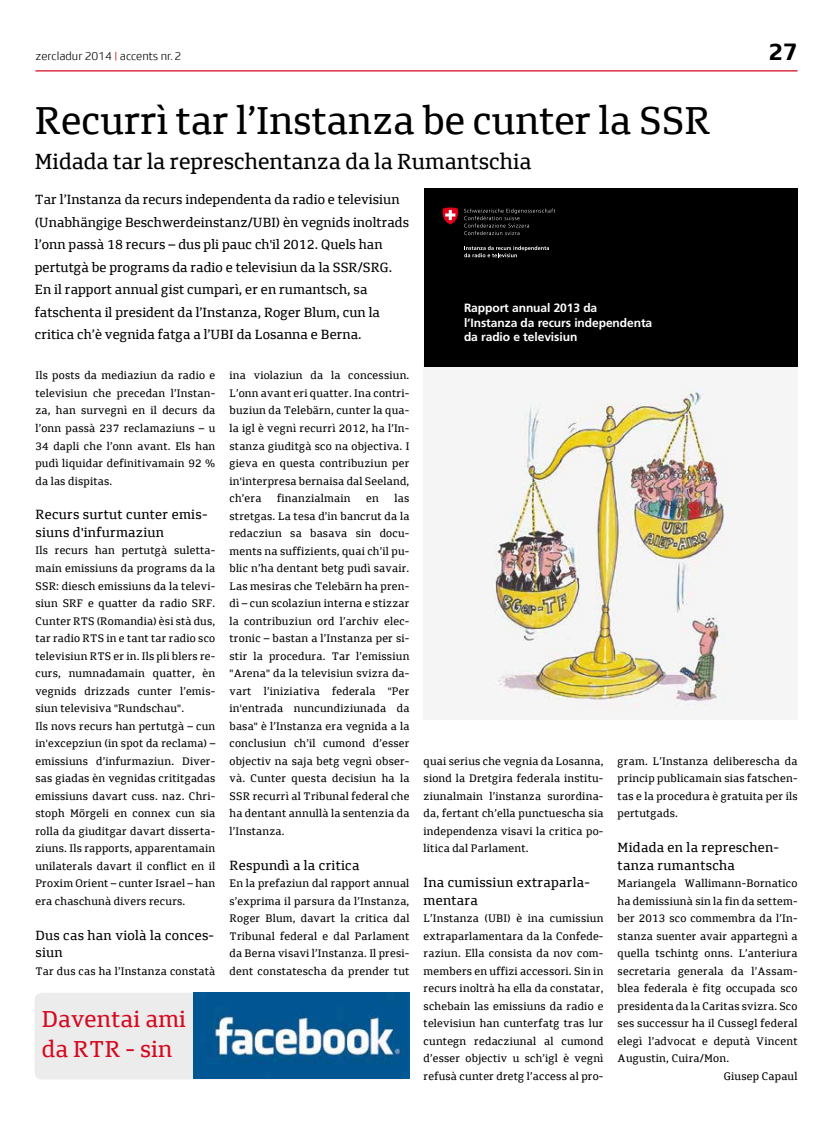
<style>
.page{position:relative;width:833px;height:1134px;background:#fff}
.page>*{position:absolute;margin:0;border:0;box-sizing:border-box;transform-origin:0 0}
.t1{font:40px "SRGSSR Type Serif";color:#000}
.t2{font:700 25px "SRGSSR Type";color:#000}
.t3{font:23.75px/30px "SRGSSR Type Serif";letter-spacing:.01em;color:#d50920}
.t4{font:22.5px "SRGSSR Type Serif";color:#000}
.t5{font:13.75px/22.5px "SRGSSR Type Serif";letter-spacing:.005em;color:#000}
.t6{font:700 12px/14.4px "Frutiger LT Std";letter-spacing:-.005em;color:#fff}
.t7{font:300 11.88px "SRGSSR Type";color:#000}
.t8{font:11.25px/17.5px "SRGSSR Type Serif";letter-spacing:.02em;color:#000;text-align:justify}
.s1{color:#d50920}
</style>
<div class="page">
<hr style="left:35px;top:70px;width:762px;height:1px;background:#d50920">
<img style="left:493px;top:387px;width:233px;height:321px">
<div style="left:423px;top:189px;width:374px;height:178px;background:#000"></div>
<svg style="left:464px;top:209px;width:91px;height:26px"></svg>
<svg style="left:442px;top:207px;width:16px;height:17px"></svg>
<svg style="left:464px;top:246px;width:85px;height:11px"></svg>
<div style="left:35px;top:993px;width:373px;height:86px;background:#ececec;border-radius:7px"></div>
<img style="left:193px;top:993px;width:216px;height:86px">
<p class="t7" style="left:35px;top:50px;width:147px">zercladur 2014 <span class="s1">|</span> accents nr.2</p>
<h2 class="t2" style="left:768px;top:37px;width:30px">27</h2>
<h1 class="t1" style="left:35px;top:97px;width:677px">Recurrì tar l’Instanza be cunter la SSR</h1>
<h3 class="t4" style="left:35px;top:148px;width:498px">Midada tar la represchentanza da la Rumantschia</h3>
<p class="t5" style="left:35px;top:188px;width:376px">Tar l’Instanza da recurs independenta da radio e televisiun (Unabhängige Beschwerdeinstanz/UBI) èn vegnids inoltrads l’onn passà 18 recurs – dus pli pauc ch'il 2012. Quels han pertutgà be programs da radio e televisiun da la SSR/SRG.<br>En il rapport annual gist cumparì, er en rumantsch, sa fatschenta il president da l’Instanza, Roger Blum, cun la critica ch’è vegnida fatga a l’UBI da Losanna e Berna.</p>
<p class="t8" style="left:35px;top:367px;width:181px">Ils posts da mediaziun da radio e televisiun che precedan l’Instan&shy;za, han survegnì en il decurs da l’onn passà 237 reclamaziuns – u 34 dapli che l’onn avant. Els han pudì liquidar definitivamain 92 % da las dispitas.</p>
<p class="t5" style="left:35px;top:506px;width:174px;line-height:17.5px">Recurs surtut cunter emis&shy;siuns d'infurmaziun</p>
<p class="t8" style="left:35px;top:542px;width:181px;text-align:left">Ils recurs han pertutgà suletta&shy;main emissiuns da programs da la SSR: diesch emissiuns da la televi&shy;siun SRF e quatter da radio SRF.<br>Cunter RTS (Romandia) èsi stà dus, tar radio RTS in e tant tar radio sco televisiun RTS er in. Ils pli blers re&shy;curs, numnadamain quatter, èn vegnids drizzads cunter l’emis&shy;siun televisiva "Rundschau".<br>Ils novs recurs han pertutgà – cun in'excepziun (in spot da reclama) – emissiuns d’infurmaziun. Diver&shy;sas giadas èn vegnidas crititgadas emissiuns davart cuss. naz. Chri&shy;stoph Mörgeli en connex cun sia rolla da giuditgar davart disserta&shy;ziuns. Ils rapports, apparentamain unilaterals davart il conflict en il Proxim Orient – cunter Israel – han era chaschunà divers recurs.</p>
<p class="t5" style="left:35px;top:926px;width:180px;line-height:17.5px">Dus cas han violà la conces&shy;siun</p>
<p class="t8" style="left:35px;top:962px;width:181px">Tar dus cas ha l’Instanza constatà</p>
<h3 class="t3" style="left:42px;top:1004px;width:146px">Daventai ami da RTR - sin</h3>
<p class="t8" style="left:229px;top:367px;width:181px">ina violaziun da la concessiun.<br>L’onn avant eri quatter. Ina contri&shy;buziun da Telebärn, cunter la qua&shy;la igl è vegnì recurrì 2012, ha l’In&shy;stanza giuditgà sco na objectiva. I gieva en questa contribuziun per in'interpresa bernaisa dal Seeland, ch’era</p>
<p class="t8" style="left:277px;top:489px;width:75px">finanzialmain</p>
<p class="t8" style="left:366px;top:489px;width:14px">en</p>
<p class="t8" style="left:229px;top:489px;width:181px;text-indent:165px">las stretgas. La tesa d’in bancrut da la redacziun sa basava sin docu&shy;ments na suffizients, quai ch’il pu&shy;blic n’ha dentant betg pudì savair.<br>Las mesiras che Telebärn ha pren&shy;dì – cun scolaziun interna e stizzar la contribuziun ord l’archiv elec&shy;tronic – bastan a l’Instanza per si&shy;stir la procedura. Tar l’emissiun "Arena" da la televisiun svizra da&shy;vart l’iniziativa federala "Per in'entrada nuncundiziunada da basa" è l’Instanza era vegnida a la conclusiun ch’il cumond d’esser objectiv na saja betg vegnì obser&shy;và. Cunter questa decisiun ha la SSR recurrì al Tribunal federal che ha dentant annullà la sentenzia da l’Instanza.</p>
<p class="t5" style="left:229px;top:853px;width:131px">Respundì a la critica</p>
<p class="t8" style="left:229px;top:874px;width:181px">En la prefaziun dal rapport annual s’exprima il parsura da l’Instanza, Roger Blum, davart la critica dal Tribunal federal e dal Parlament da Berna visavi l’Instanza. Il presi&shy;dent constatescha da prender tut</p>
<p class="t6" style="left:464px;top:301px;width:190px">Rapport annual 2013 da l‘Instanza da recurs independenta da radio e televisiun</p>
<p class="t8" style="left:423px;top:752px;width:181px">quai serius che vegnia da Losanna, siond la Dretgira federala institu&shy;ziunalmain l’instanza surordina&shy;da, fertant ch’ella punctuescha sia independenza visavi la critica po&shy;litica dal Parlament.</p>
<p class="t5" style="left:423px;top:873px;width:168px;line-height:17.5px">Ina cumissiun extraparla&shy;mentara</p>
<p class="t8" style="left:423px;top:909px;width:181px">L’Instanza (UBI) è ina cumissiun extraparlamentara da la Confede&shy;raziun. Ella consista da nov com&shy;members en uffizi accessori. Sin in recurs inoltrà ha ella da constatar, schebain las emissiuns da radio e televisiun han cunterfatg tras lur cuntegn redacziunal al cumond d’esser objectiv u sch’igl è vegnì refusà cunter dretg l’access al pro-</p>
<p class="t8" style="left:617px;top:752px;width:181px">gram. L’Instanza deliberescha da princip publicamain sias fatschen&shy;tas e la procedura è gratuita per ils pertutgads.</p>
<p class="t5" style="left:617px;top:838px;width:163px;line-height:17.5px">Midada en la represchen&shy;tanza rumantscha</p>
<p class="t8" style="left:617px;top:874px;width:181px">Mariangela Wallimann-Bornatico</p>
<p class="t8" style="left:617px;top:892px;width:181px">ha demissiunà sin la fin da settem-</p>
<p class="t8" style="left:617px;top:909px;width:181px">ber 2013 sco commembra da l’In-</p>
<p class="t8" style="left:617px;top:927px;width:181px">stanza suenter avair appartegnì a</p>
<p class="t8" style="left:617px;top:944px;width:181px">quella tschintg onns. L’anteriura</p>
<p class="t8" style="left:617px;top:962px;width:181px">secretaria generala da l’Assam-</p>
<p class="t8" style="left:617px;top:979px;width:181px">blea federala è fitg occupada sco</p>
<p class="t8" style="left:617px;top:997px;width:181px">presidenta da la Caritas svizra. Sco</p>
<p class="t8" style="left:617px;top:1014px;width:181px">ses successur ha il Cussegl federal</p>
<p class="t8" style="left:617px;top:1032px;width:181px">elegì l’advocat e deputà Vincent</p>
<p class="t8" style="left:617px;top:1049px;width:113px">Augustin, Cuira/Mon.</p>
<p class="t8" style="left:723px;top:1067px;width:75px">Giusep Capaul</p>
</div>
